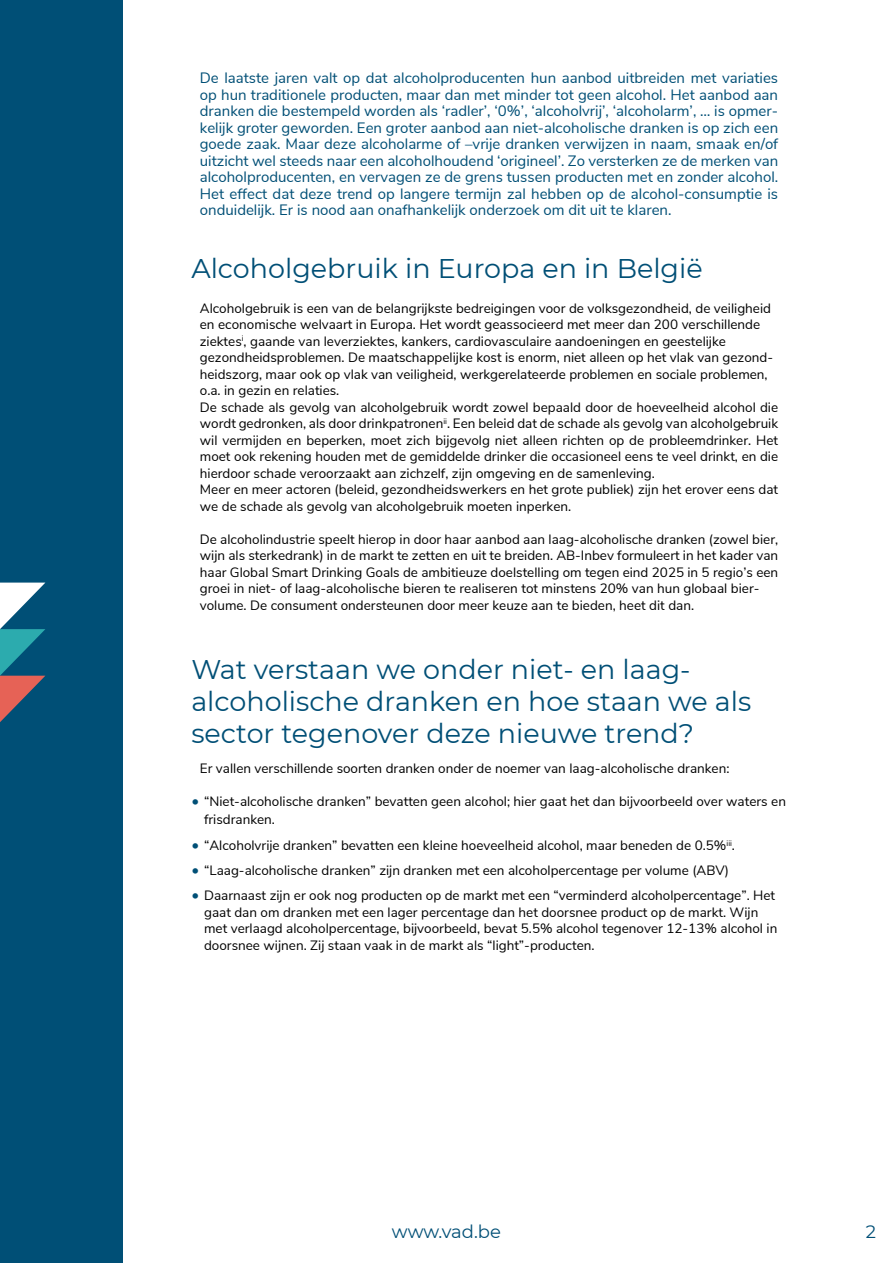
<style>
.page{position:relative;width:893px;height:1263px;background:#fff}
.page>*{position:absolute;margin:0;border:0;box-sizing:border-box;transform-origin:0 0}
.t1{font:27px/32.4px "Montserrat";color:#004f76}
.t2{font:18px "Montserrat";letter-spacing:-.005em;color:#004f76}
.t3{font:15px/16.5px "Nunito Sans";color:#004f76;text-align:justify}
.t4{font:13.5px/16.5px "Nunito Sans";color:#000}
.s1{font-size:15px;color:#004f76}
</style>
<div class="page">
<div style="left:0;top:0;width:123px;height:1263px;background:#004f76"></div>
<svg style="left:0;top:583px;width:45px;height:139px"></svg>
<p class="t3" style="left:200px;top:69px;width:580px">De laatste jaren valt op dat alcoholproducenten hun aanbod uitbreiden met variaties op hun traditionele producten, maar dan met minder tot geen alcohol. Het aanbod aan dranken die bestempeld worden als ‘radler’, ‘0%’, ‘alcoholvrij’, ‘alcoholarm’, … is opmer&shy;kelijk groter geworden. Een groter aanbod aan niet-alcoholische dranken is op zich een goede zaak. Maar deze alcoholarme of –vrije dranken verwijzen in naam, smaak en/of uitzicht wel steeds naar een alcoholhoudend ‘origineel’. Zo versterken ze de merken van alcoholproducenten, en vervagen ze de grens tussen producten met en zonder alcohol.<br>Het effect dat deze trend op langere termijn zal hebben op de alcohol-consumptie is onduidelijk. Er is nood aan onafhankelijk onderzoek om dit uit te klaren.</p>
<h1 class="t1" style="left:191px;top:251px;width:513px">Alcoholgebruik in Europa en in België</h1>
<p class="t4" style="left:200px;top:299px;width:580px">Alcoholgebruik is een van de belangrijkste bedreigingen voor de volksgezondheid, de veiligheid en economische welvaart in Europa. Het wordt geassocieerd met meer dan 200 verschillende ziektes<sup>i</sup>, gaande van leverziektes, kankers, cardiovasculaire aandoeningen en geestelijke gezondheidsproblemen. De maatschappelijke kost is enorm, niet alleen op het vlak van gezond&shy;heidszorg, maar ook op vlak van veiligheid, werkgerelateerde problemen en sociale problemen, o.a. in gezin en relaties.<br>De schade als gevolg van alcoholgebruik wordt zowel bepaald door de hoeveelheid alcohol die wordt gedronken, als door drinkpatronen<sup>ii</sup>. Een beleid dat de schade als gevolg van alcoholgebruik wil vermijden en beperken, moet zich bijgevolg niet alleen richten op de probleemdrinker. Het moet ook rekening houden met de gemiddelde drinker die occasioneel eens te veel drinkt, en die hierdoor schade veroorzaakt aan zichzelf, zijn omgeving en de samenleving.<br>Meer en meer actoren (beleid, gezondheidswerkers en het grote publiek) zijn het erover eens dat we de schade als gevolg van alcoholgebruik moeten inperken.</p>
<p class="t4" style="left:200px;top:530px;width:580px">De alcoholindustrie speelt hierop in door haar aanbod aan laag-alcoholische dranken (zowel bier, wijn als sterkedrank) in de markt te zetten en uit te breiden. AB-Inbev formuleert in het kader van haar Global Smart Drinking Goals de ambitieuze doelstelling om tegen eind 2025 in 5 regio’s een groei in niet- of laag-alcoholische bieren te realiseren tot minstens 20% van hun globaal bier&shy;volume. De consument ondersteunen door meer keuze aan te bieden, heet dit dan.</p>
<h1 class="t1" style="left:191px;top:652px;width:561px">Wat verstaan we onder niet- en laag&shy;alcoholische dranken en hoe staan we als sector tegenover deze nieuwe trend?</h1>
<p class="t4" style="left:200px;top:759px;width:531px">Er vallen verschillende soorten dranken onder de noemer van laag-alcoholische dranken:</p>
<p class="t4" style="left:204px;top:791px;width:583px;line-height:18px;text-indent:-13px"><span class="s1">•</span> “Niet-alcoholische dranken” bevatten geen alcohol; hier gaat het dan bijvoorbeeld over waters en frisdranken.</p>
<p class="t4" style="left:191px;top:836px;width:545px"><span class="s1">•</span> “Alcoholvrije dranken” bevatten een kleine hoeveelheid alcohol, maar beneden de 0.5%<sup>iii</sup>.</p>
<p class="t4" style="left:191px;top:861px;width:539px"><span class="s1">•</span> “Laag-alcoholische dranken” zijn dranken met een alcoholpercentage per volume (ABV)</p>
<p class="t4" style="left:204px;top:886px;width:575px;text-indent:-13px"><span class="s1">•</span> Daarnaast zijn er ook nog producten op de markt met een “verminderd alcoholpercentage”. Het gaat dan om dranken met een lager percentage dan het doorsnee product op de markt. Wijn met verlaagd alcoholpercentage, bijvoorbeeld, bevat 5.5% alcohol tegenover 12-13% alcohol in doorsnee wijnen. Zij staan vaak in de markt als “light”-producten.</p>
<h2 class="t2" style="left:392px;top:1219px;width:111px">www.vad.be</h2>
<h2 class="t2" style="left:866px;top:1219px;width:12px">2</h2>
</div>
